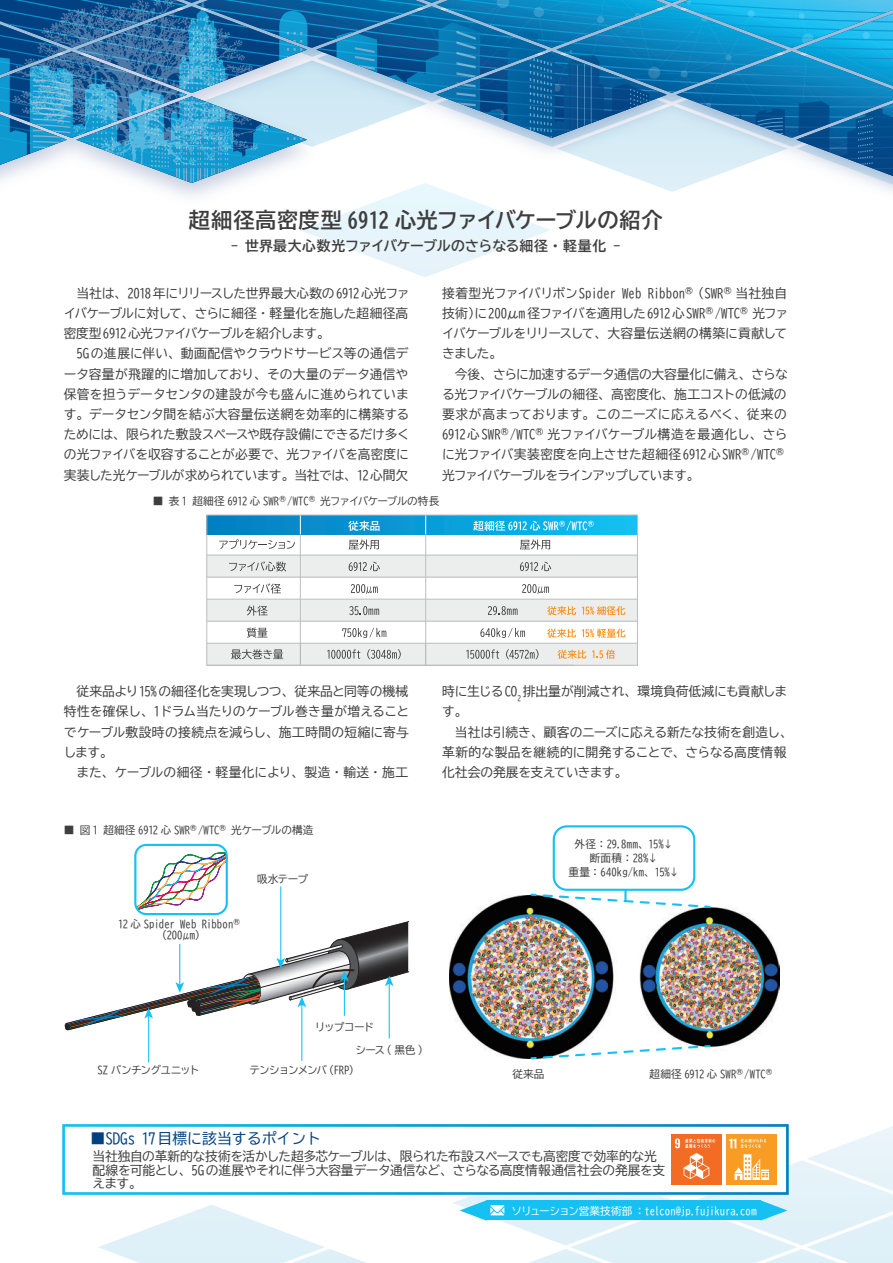
<style>
.page{position:relative;width:893px;height:1263px;background:#fff}
.page>*{position:absolute;margin:0;border:0;box-sizing:border-box;transform-origin:0 0}
.t1{font:21.3px "BIZ UD Gothic Bold";letter-spacing:-.005em;color:#3e3e3f}
.t2{font:14.85px "BIZ UD Gothic";color:#014081}
.t3{font:13.8px "BIZ UD Gothic Bold";letter-spacing:.005em;color:#3e3e3f}
.t4{font:12.75px/20.2px "BIZ UD Gothic";letter-spacing:-.02em;color:#3e3e3f}
.t5{font:12.75px "BIZ UD Gothic";letter-spacing:.015em;color:#3e3e3f}
.t6{font:10.65px "BIZ UD Gothic";letter-spacing:-.02em;color:#3e3e3f}
.t7{font:10.65px/13.8px "BIZ UD Gothic";letter-spacing:.01em;color:#3e3e3f;text-align:center}
.t8{font:10.65px "BIZ UD Gothic";letter-spacing:-.015em;color:#fff}
.t9{font:10.65px/10.8px "BIZ UD Gothic";letter-spacing:.005em;color:#3e3e3f;text-align:center}
.t10{font:10.65px "BIZ UD Gothic";letter-spacing:-.095em;color:#3e3e3f}
.t11{font:10.65px "BIZ UD Gothic";letter-spacing:-.055em;color:#3e3e3f}
</style>
<div class="page">
<svg style="left:98px;top:1126px;width:795px;height:137px"></svg>
<svg style="left:0;top:0;width:184px;height:183px"></svg>
<svg style="left:13px;top:0;width:214px;height:182px"></svg>
<svg style="left:227px;top:0;width:666px;height:277px"></svg>
<svg style="left:761px;top:1200px;width:26px;height:20px"></svg>
<div style="left:486px;top:1200px;width:275px;height:20px;background:#15c0f2"></div>
<svg style="left:460px;top:1200px;width:45px;height:20px"></svg>
<div style="left:64px;top:1125px;width:723px;height:68px;background:#fff"></div>
<div style="left:62px;top:1124px;width:727px;height:71px;border:3px solid #fff"></div>
<div style="left:726px;top:1134px;width:51px;height:51px;background:#f89c24"></div>
<svg style="left:734px;top:1154px;width:35px;height:26px"></svg>
<svg style="left:729px;top:1138px;width:37px;height:10px"></svg>
<div style="left:671px;top:1134px;width:50px;height:51px;background:#f36c24"></div>
<svg style="left:675px;top:1138px;width:40px;height:41px"></svg>
<div style="left:207px;top:555px;width:430px;height:22px;background:#eceded"></div>
<div style="left:207px;top:599px;width:430px;height:22px;background:#eceded"></div>
<hr style="left:425px;top:534px;width:1px;height:131px;background:#bcbdc0">
<hr style="left:300px;top:534px;width:1px;height:131px;background:#bcbdc0">
<hr style="left:207px;top:555px;width:430px;height:1px;background:#bcbdc0">
<hr style="left:207px;top:534px;width:430px;height:1px;background:#bcbdc0">
<hr style="left:207px;top:577px;width:430px;height:1px;background:#bcbdc0">
<hr style="left:207px;top:599px;width:430px;height:1px;background:#bcbdc0">
<hr style="left:207px;top:621px;width:430px;height:1px;background:#bcbdc0">
<div style="left:207px;top:643px;width:430px;height:22px;background:#eceded"></div>
<hr style="left:207px;top:643px;width:430px;height:1px;background:#bcbdc0">
<svg style="left:208px;top:517px;width:428px;height:17px"></svg>
<div style="left:206px;top:515px;width:432px;height:151px;border:1px solid #bcbdc0"></div>
<svg style="left:247px;top:627px;width:20px;height:11px"></svg>
<svg style="left:342px;top:628px;width:44px;height:10px"></svg>
<svg style="left:480px;top:628px;width:45px;height:10px"></svg>
<svg style="left:231px;top:649px;width:52px;height:10px"></svg>
<svg style="left:327px;top:649px;width:33px;height:10px"></svg>
<svg style="left:367px;top:649px;width:34px;height:10px"></svg>
<svg style="left:466px;top:649px;width:33px;height:10px"></svg>
<svg style="left:506px;top:649px;width:32px;height:10px"></svg>
<svg style="left:247px;top:605px;width:21px;height:11px"></svg>
<svg style="left:349px;top:606px;width:30px;height:9px"></svg>
<svg style="left:488px;top:606px;width:30px;height:9px"></svg>
<svg style="left:234px;top:583px;width:47px;height:11px"></svg>
<svg style="left:351px;top:584px;width:27px;height:10px"></svg>
<svg style="left:522px;top:584px;width:27px;height:10px"></svg>
<svg style="left:229px;top:561px;width:57px;height:11px"></svg>
<svg style="left:349px;top:562px;width:31px;height:9px"></svg>
<svg style="left:520px;top:562px;width:31px;height:9px"></svg>
<svg style="left:547px;top:606px;width:29px;height:9px"></svg>
<svg style="left:582px;top:606px;width:43px;height:9px"></svg>
<svg style="left:547px;top:629px;width:29px;height:9px"></svg>
<svg style="left:582px;top:628px;width:43px;height:10px"></svg>
<svg style="left:558px;top:650px;width:28px;height:9px"></svg>
<svg style="left:592px;top:650px;width:23px;height:9px"></svg>
<svg style="left:349px;top:539px;width:30px;height:11px"></svg>
<svg style="left:520px;top:539px;width:30px;height:11px"></svg>
<svg style="left:348px;top:521px;width:31px;height:10px"></svg>
<svg style="left:473px;top:521px;width:121px;height:10px"></svg>
<svg style="left:425px;top:515px;width:1px;height:19px"></svg>
<svg style="left:219px;top:515px;width:82px;height:34px"></svg>
<img style="left:450px;top:895px;width:329px;height:163px">
<svg style="left:531px;top:1044px;width:178px;height:16px"></svg>
<hr style="left:280px;top:886px;width:1px;height:75px;background:#15c0f2">
<hr style="left:389px;top:983px;width:1px;height:55px;background:#15c0f2">
<hr style="left:301px;top:1004px;width:1px;height:57px;background:#15c0f2">
<hr style="left:148px;top:1015px;width:1px;height:47px;background:#15c0f2">
<svg style="left:65px;top:920px;width:343px;height:110px"></svg>
<svg style="left:137px;top:845px;width:90px;height:67px"></svg>
<div style="left:134px;top:844px;width:94px;height:71px;border:2px solid #15c0f2;border-radius:11px"></div>
<div style="left:553px;top:825px;width:142px;height:66px;border:2px solid #15c0f2;border-radius:13px"></div>
<svg style="left:531px;top:890px;width:178px;height:18px"></svg>
<h1 class="t1" style="left:189px;top:209px;width:475px">超細径高密度型 6912 心光ファイバケーブルの紹介</h1>
<p class="t3" style="left:231px;top:239px;width:391px">- 世界最大心数光ファイバケーブルのさらなる細径・軽量化 -</p>
<p class="t4" style="left:64px;top:283px;width:347px;text-align:justify;text-indent:13px">当社は、2018年にリリースした世界最大心数の 6912心光ファイバケーブルに対して、さらに細径・軽量化を施した超細径高密度型6912 心光ファイバケーブルを紹介します。</p>
<p class="t4" style="left:64px;top:343px;width:348px;text-indent:13px">5Gの進展に伴い、動画配信やクラウドサービス等の通信データ容量が飛躍的に増加しており、その大量のデータ通信や保管を担うデータセンタの建設が今も盛んに進められています。データセンタ間を結ぶ大容量伝送網を効率的に構築するためには、限られた敷設スペースや既存設備にできるだけ多くの光ファイバを収容することが必要で、光ファイバを高密度に実装した光ケーブルが求められています。当社では、12心間欠</p>
<p class="t4" style="left:442px;top:283px;width:347px;text-align:justify">接着型光ファイバリボンSpider Web Ribbon®（SWR®当社独自技術）に200μm 径ファイバを適用した6912心 SWR®/WTC®光ファイバケーブルをリリースして、大容量伝送網の構築に貢献してきました。</p>
<p class="t4" style="left:442px;top:364px;width:348px;text-indent:13px">今後、さらに加速するデータ通信の大容量化に備え、さらなる光ファイバケーブルの細径、高密度化、施工コストの低減の要求が高まっております。このニーズに応えるべく、従来の6912心 SWR®/WTC®光ファイバケーブル構造を最適化し、さらに光ファイバ実装密度を向上させた超細径 6912心 SWR®/WTC®光ファイバケーブルをラインアップしています。</p>
<p class="t6" style="left:153px;top:496px;width:288px">■ 表 1 超細径 6912 心 SWR®/WTC®光ファイバケーブルの特長</p>
<p class="t4" style="left:64px;top:681px;width:347px;text-align:justify;text-indent:13px">従来品より15%の細径化を実現しつつ、従来品と同等の機械特性を確保し、1ドラム当たりのケーブル巻き量が増えることでケーブル敷設時の接続点を減らし、施工時間の短縮に寄与します。</p>
<p class="t5" style="left:77px;top:766px;width:333px">また、ケーブルの細径・軽量化により、製造・輸送・施工</p>
<p class="t6" style="left:64px;top:825px;width:251px">■ 図 1 超細径 6912 心 SWR®/WTC®光ケーブルの構造</p>
<p class="t9" style="left:118px;top:918px;width:127px">12 心 Spider Web Ribbon® (200μm)</p>
<p class="t6" style="left:257px;top:873px;width:52px">吸水テープ</p>
<p class="t4" style="left:442px;top:681px;width:347px">時に生じるCO<sub>2</sub> 排出量が削減され、環境負荷低減にも貢献します。</p>
<p class="t4" style="left:442px;top:722px;width:352px;text-indent:13px">当社は引続き、顧客のニーズに応える新たな技術を創造し、革新的な製品を継続的に開発することで、さらなる高度情報化社会の発展を支えていきます。</p>
<p class="t7" style="left:568px;top:837px;width:113px">外径：29.8mm、15%↓断面積：28%↓<br>重量：640kg/km、15%↓</p>
<p class="t6" style="left:315px;top:1022px;width:61px">リップコード</p>
<p class="t6" style="left:355px;top:1045px;width:69px">シース( 黒色 )</p>
<p class="t11" style="left:98px;top:1064px;width:104px">SZ バンチングユニット</p>
<p class="t10" style="left:250px;top:1064px;width:106px">テンションメンバ (FRP)</p>
<p class="t2" style="left:90px;top:1130px;width:232px">■SDGs 17目標に該当するポイント</p>
<p class="t6" style="left:512px;top:1068px;width:34px">従来品</p>
<p class="t7" style="left:649px;top:1067px;width:128px">超細径 6912 心 SWR®/WTC®</p>
<p class="t4" style="left:93px;top:1149px;width:574px;line-height:13.6px">当社独自の革新的な技術を活かした超多芯ケーブルは、限られた布設スペースでも高密度で効率的な光配線を可能とし、5Gの進展やそれに伴う大容量データ通信など、さらなる高度情報通信社会の発展を支えます。</p>
<p class="t8" style="left:512px;top:1205px;width:247px">ソリューション営業技術部 : telcon@jp.fujikura.com</p>
</div>
